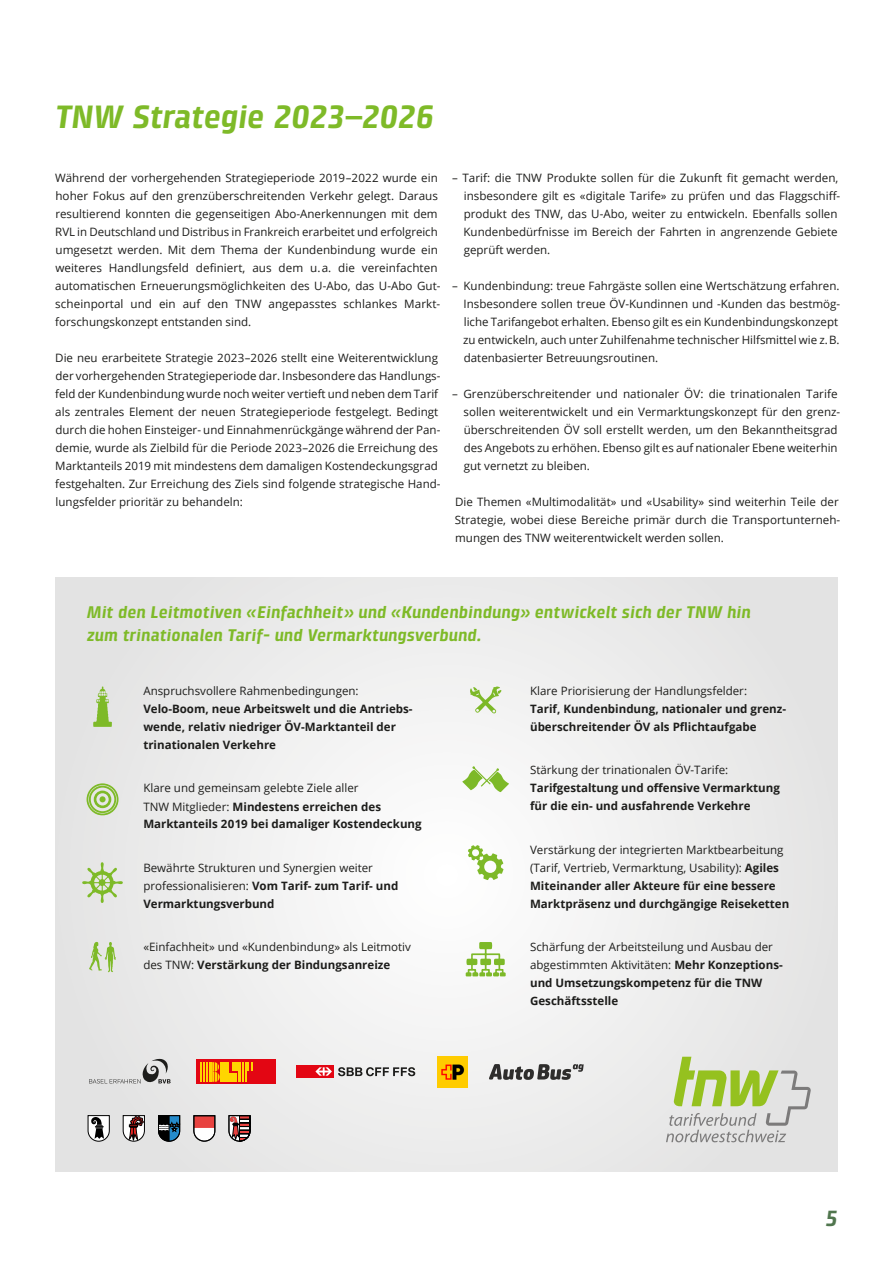
<style>
.page{position:relative;width:893px;height:1263px;background:#fff}
.page>*{position:absolute;margin:0;border:0;box-sizing:border-box;transform-origin:0 0}
.t1{font:italic 700 33px "Klint Pro";letter-spacing:-.01em;color:#7eba28}
.t2{font:italic 700 22.5px "Klint Pro";color:#50764e}
.t3{font:italic 700 17.25px/22.5px "Klint Pro";color:#7eba28}
.t4{font:11.55px/18px "Open Sans";color:#1d1d1b}
.t5{font:700 11.55px/18px "Open Sans";color:#1d1d1b}
.s1{font-weight:400}
.s2{font-weight:700}
</style>
<div class="page">
<div style="left:55px;top:578px;width:783px;height:594px;background:linear-gradient(to right,#ededec,#ededed)"></div>
<svg style="left:158px;top:1115px;width:22px;height:26px"></svg>
<svg style="left:489px;top:1064px;width:95px;height:16px"></svg>
<svg style="left:338px;top:1067px;width:77px;height:9px"></svg>
<div style="left:297px;top:1065px;width:37px;height:13px;background:#e30613"></div>
<svg style="left:315px;top:1067px;width:17px;height:9px"></svg>
<div style="left:196px;top:1060px;width:79px;height:24px;background:#e30613"></div>
<svg style="left:201px;top:1062px;width:4px;height:20px"></svg>
<hr style="left:206px;top:1062px;width:2px;height:20px;background:#ffd500">
<hr style="left:209px;top:1062px;width:2px;height:20px;background:#ffd500">
<hr style="left:220px;top:1062px;width:3px;height:20px;background:#ffd500">
<hr style="left:223px;top:1062px;width:3px;height:20px;background:#ffd500">
<hr style="left:226px;top:1062px;width:3px;height:20px;background:#ffd500">
<svg style="left:229px;top:1062px;width:23px;height:20px"></svg>
<svg style="left:212px;top:1062px;width:8px;height:20px"></svg>
<svg style="left:229px;top:1115px;width:21px;height:26px"></svg>
<svg style="left:193px;top:1115px;width:22px;height:26px"></svg>
<svg style="left:123px;top:1115px;width:22px;height:26px"></svg>
<svg style="left:88px;top:1115px;width:22px;height:26px"></svg>
<svg style="left:89px;top:1059px;width:82px;height:24px;background:#c7c7c7"></svg>
<svg style="left:666px;top:1057px;width:145px;height:85px;background:#ccd4b6"></svg>
<svg style="left:93px;top:686px;width:19px;height:41px"></svg>
<svg style="left:87px;top:783px;width:32px;height:33px"></svg>
<svg style="left:82px;top:862px;width:41px;height:41px;background:#c9dab0"></svg>
<svg style="left:89px;top:942px;width:27px;height:30px"></svg>
<svg style="left:470px;top:686px;width:31px;height:28px"></svg>
<svg style="left:462px;top:766px;width:47px;height:26px"></svg>
<svg style="left:468px;top:845px;width:35px;height:35px"></svg>
<svg style="left:466px;top:942px;width:40px;height:35px"></svg>
<img style="left:437px;top:1057px;width:31px;height:30px">
<h1 class="t1" style="left:55px;top:98px;width:380px">TNW Strategie 2023–2026</h1>
<p class="t4" style="left:55px;top:168px;width:387px">Während der vorhergehenden Strategieperiode 2019–2022 wurde ein hoher Fokus auf den grenzüberschreitenden Verkehr gelegt. Daraus resultierend konnten die gegenseitigen Abo-Anerkennungen mit dem RVL in Deutschland und Distribus in Frankreich erarbeitet und erfolgreich umgesetzt werden. Mit dem Thema der Kundenbindung wurde ein weiteres Handlungsfeld definiert, aus dem u. a. die vereinfachten automatischen Erneuerungsmöglichkeiten des U-Abo, das U-Abo Gut&shy;scheinportal und ein auf den TNW angepasstes schlankes Markt&shy;forschungskonzept entstanden sind.</p>
<p class="t4" style="left:55px;top:348px;width:387px">Die neu erarbeitete Strategie 2023–2026 stellt eine Weiterentwicklung der vorhergehenden Strategieperiode dar. Insbesondere das Handlungs&shy;feld der Kundenbindung wurde noch weiter vertieft und neben dem Tarif als zentrales Element der neuen Strategieperiode festgelegt. Bedingt durch die hohen Einsteiger- und Einnahmenrückgänge während der Pan&shy;demie, wurde als Zielbild für die Periode 2023–2026 die Erreichung des Marktanteils 2019 mit mindestens dem damaligen Kostendeckungsgrad festgehalten. Zur Erreichung des Ziels sind folgende strategische Hand&shy;lungsfelder prioritär zu behandeln:</p>
<p class="t4" style="left:463px;top:168px;width:378px;text-indent:-12px">– Tarif: die TNW Produkte sollen für die Zukunft fit gemacht werden, insbesondere gilt es «digitale Tarife» zu prüfen und das Flaggschiff&shy;produkt des TNW, das U-Abo, weiter zu entwickeln. Ebenfalls sollen Kundenbedürfnisse im Bereich der Fahrten in angrenzende Gebiete geprüft werden.</p>
<p class="t4" style="left:463px;top:276px;width:379px;text-indent:-11px">– Kundenbindung: treue Fahrgäste sollen eine Wertschätzung erfahren.<br>Insbesondere sollen treue ÖV-Kundinnen und -Kunden das bestmög&shy;liche Tarifangebot erhalten. Ebenso gilt es ein Kundenbindungskonzept zu entwickeln, auch unter Zuhilfenahme technischer Hilfsmittel wie z. B. datenbasierter Betreuungsroutinen.</p>
<p class="t4" style="left:464px;top:384px;width:378px;text-indent:-12px">– Grenzüberschreitender und nationaler ÖV: die trinationalen Tarife sollen weiterentwickelt und ein Vermarktungskonzept für den grenz&shy;überschreitenden ÖV soll erstellt werden, um den Bekanntheitsgrad des Angebots zu erhöhen. Ebenso gilt es auf nationaler Ebene weiterhin gut vernetzt zu bleiben.</p>
<p class="t4" style="left:455px;top:492px;width:387px">Die Themen «Multimodalität» und «Usability» sind weiterhin Teile der<br>Strategie, wobei diese Bereiche primär durch die Transportunterneh&shy;mungen des TNW weiterentwickelt werden sollen.</p>
<h3 class="t3" style="left:87px;top:601px;width:666px">Mit den Leitmotiven «Einfachheit» und «Kundenbindung» entwickelt sich der TNW hin zum trinationalen Tarif- und Vermarktungsverbund.</h3>
<p class="t4" style="left:143px;top:682px;width:217px">Anspruchsvollere Rahmenbedingungen:</p>
<p class="t5" style="left:143px;top:700px;width:271px">Velo-Boom, neue Arbeitswelt und die Antriebs&shy;wende, relativ niedriger ÖV-Marktanteil der trinationalen Verkehre</p>
<p class="t5" style="left:143px;top:779px;width:280px"><span class="s1">Klare und gemeinsam gelebte Ziele aller<br>TNW Mitglieder:</span> Mindestens erreichen des<br>Marktanteils 2019 bei damaliger Kostendeckung</p>
<p class="t4" style="left:143px;top:858px;width:257px">Bewährte Strukturen und Synergien weiter professionalisieren: <span class="s2">Vom Tarif- zum Tarif- und<br>Vermarktungsverbund</span></p>
<p class="t4" style="left:530px;top:682px;width:218px">Klare Priorisierung der Handlungsfelder:</p>
<p class="t5" style="left:530px;top:700px;width:258px">Tarif, Kundenbindung, nationaler und grenz&shy;überschreitender ÖV als Pflichtaufgabe</p>
<p class="t4" style="left:530px;top:761px;width:200px">Stärkung der trinationalen ÖV-Tarife:</p>
<p class="t5" style="left:530px;top:779px;width:251px">Tarifgestaltung und offensive Vermarktung für die ein- und ausfahrende Verkehre</p>
<p class="t4" style="left:530px;top:840px;width:261px">Verstärkung der integrierten Marktbearbeitung (Tarif, Vertrieb, Vermarktung, Usability): <span class="s2">Agiles Miteinander aller Akteure für eine bessere Marktpräsenz und durchgängige Reiseketten</span></p>
<p class="t4" style="left:143px;top:937px;width:269px">«Einfachheit» und «Kundenbindung» als Leitmotiv des TNW: <span class="s2">Verstärkung der Bindungsanreize</span></p>
<p class="t4" style="left:530px;top:937px;width:254px">Schärfung der Arbeitsteilung und Ausbau der abgestimmten Aktivitäten: <span class="s2">Mehr Konzeptions&shy;und Umsetzungskompetenz für die TNW Geschäftsstelle</span></p>
<h2 class="t2" style="left:825px;top:1205px;width:14px">5</h2>
</div>
